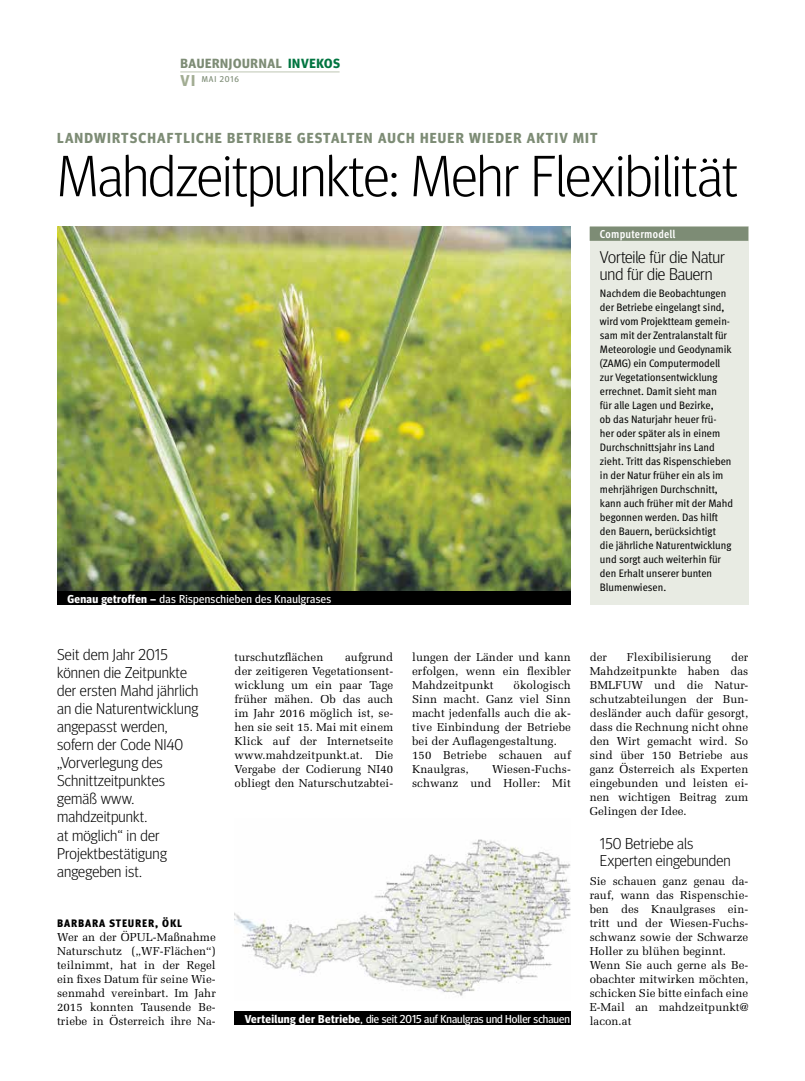
<style>
.page{position:relative;width:805px;height:1081px;background:#fff}
.page>*{position:absolute;margin:0;border:0;box-sizing:border-box;transform-origin:0 0}
.t1{font:300 57.88px "Meta Head OT";letter-spacing:-.01em;color:#000}
.t2{font:300 16.88px/16.9px "Meta Head OT";letter-spacing:-.01em;color:#000}
.t3{font:300 15.62px/18.1px "Meta Head OT";letter-spacing:.01em;color:#000}
.t4{font:700 14.5px "Meta Head OT";letter-spacing:.08em;color:#7d8c75}
.t5{font:700 13.25px "Meta Head OT";letter-spacing:.05em;color:#7d8c75}
.t6{font:11.5px/14px "Melior LT Std";letter-spacing:.005em;color:#000;text-align:justify}
.t7{font:11.5px "Meta Head OT";color:#fff}
.t8{font:11.5px "Meta Head OT";letter-spacing:.03em;color:#fff}
.t9{font:700 condensed 11.5px "Meta OT";letter-spacing:.02em;color:#fff}
.t10{font:condensed 10.88px/14px "Meta OT";color:#000;scale:1.07 1}
.t11{font:900 condensed 10.88px "Meta OT";letter-spacing:.08em;color:#000;scale:1.05 1}
.t12{font:8.5px "Meta Head OT";letter-spacing:.1em;color:#7d8c75}
.s1{color:#007540}
.s2{font-weight:700;font-size:15.62px;color:#a2ad93}
.s3{font-weight:700}
</style>
<div class="page">
<hr style="left:180px;top:72px;width:159px;height:1px;background:#bec6b3">
<div style="left:234px;top:1011px;width:336px;height:14px;background:#000"></div>
<img style="left:57px;top:227px;width:513px;height:364px">
<img style="left:234px;top:839px;width:336px;height:157px">
<div style="left:57px;top:591px;width:513px;height:14px;background:#000"></div>
<div style="left:589px;top:227px;width:159px;height:378px;background:#e8ebe3"></div>
<div style="left:589px;top:227px;width:159px;height:14px;background:#7d8c75"></div>
<p class="t5" style="left:180px;top:55px;width:161px">BAUERNJOURNAL <span class="s1">INVEKOS</span></p>
<p class="t12" style="left:180px;top:74px;width:60px"><span class="s2">VI</span> mai 2016</p>
<p class="t4" style="left:57px;top:130px;width:542px">LANDWIRTSCHAFTLICHE BETRIEBE GESTALTEN AUCH HEUER WIEDER AKTIV MIT</p>
<h1 class="t1" style="left:57px;top:142px;width:682px">Mahdzeitpunkte: Mehr Flexibilität</h1>
<p class="t8" style="left:67px;top:592px;width:265px"><span class="s3">GENAU GETROFFEN –</span> das Rispenschieben des Knaulgrases</p>
<p class="t9" style="left:599px;top:227px;width:77px">Computermodell</p>
<h2 class="t2" style="left:599px;top:248px;width:126px">Vorteile für die Natur und für die Bauern</h2>
<p class="t10" style="left:599px;top:286px;width:126px">Nachdem die Beobachtungen der Betriebe eingelangt sind, wird vom Projektteam gemein&shy;sam mit der Zentralanstalt für<br>Meteorologie und Geodynamik (ZAMG) ein Computermodell zur Vegetationsentwicklung errechnet. Damit sieht man<br>für alle Lagen und Bezirke,<br>ob das Naturjahr heuer frü&shy;her oder später als in einem<br>Durchschnittsjahr ins Land zieht. Tritt das Rispenschieben in der Natur früher ein als im mehrjährigen Durchschnitt, kann auch früher mit der Mahd begonnen werden. Das hilft den Bauern, berücksichtigt<br>die jährliche Naturentwicklung und sorgt auch weiterhin für den Erhalt unserer bunten<br>Blumenwiesen.</p>
<p class="t3" style="left:57px;top:645px;width:143px">Seit dem Jahr 2015 können die Zeitpunkte der ersten Mahd jährlich an die Naturentwicklung angepasst werden, sofern der Code NI40 „Vorverlegung des<br>Schnittzeitpunktes gemäß www. mahdzeitpunkt.<br>at möglich“ in der<br>Projektbestätigung angegeben ist.</p>
<p class="t11" style="left:57px;top:916px;width:120px">BARBARA STEURER, ÖKL</p>
<p class="t6" style="left:57px;top:930px;width:160px">Wer an der ÖPUL-Maßnahme Naturschutz („WF-Flächen“) teilnimmt, hat in der Regel ein fixes Datum für seine Wie&shy;senmahd vereinbart. Im Jahr 2015 konnten Tausende Be&shy;triebe in Österreich ihre Na-</p>
<p class="t6" style="left:234px;top:650px;width:160px;text-indent:110px">aufgrund der zeitigeren Vegetationsent&shy;wicklung um ein paar Tage früher mähen. Ob das auch im Jahr 2016 möglich ist, se&shy;hen sie seit 15. Mai mit einem Klick auf der Internetseite www.mahdzeitpunkt.at. Die Vergabe der Codierung NI40 obliegt den Naturschutzabtei-</p>
<p class="t6" style="left:412px;top:650px;width:160px">lungen der Länder und kann erfolgen, wenn ein flexibler Mahdzeitpunkt</p>
<p class="t6" style="left:234px;top:650px;width:90px">turschutzflächen</p>
<p class="t6" style="left:589px;top:650px;width:160px;text-indent:141px">der Mahdzeitpunkte haben das BMLFUW und die Natur&shy;schutzabteilungen der Bun&shy;desländer auch dafür gesorgt, dass die Rechnung nicht ohne den Wirt gemacht wird. So sind über 150 Betriebe aus ganz Österreich als Experten eingebunden und leisten ei&shy;nen wichtigen Beitrag zum Gelingen der Idee.</p>
<h3 class="t3" style="left:599px;top:835px;width:132px;line-height:16.9px">150 Betriebe als<br>Experten eingebunden</h3>
<p class="t6" style="left:589px;top:874px;width:160px;text-align:left">Sie schauen ganz genau da&shy;rauf, wann das Rispenschie&shy;ben des Knaulgrases ein&shy;tritt und der Wiesen-Fuchs&shy;schwanz sowie der Schwarze<br>Holler zu blühen beginnt.<br>Wenn Sie auch gerne als Be&shy;obachter mitwirken möchten, schicken Sie bitte einfach eine<br>E-Mail an mahdzeitpunkt@</p>
<p class="t6" style="left:589px;top:650px;width:19px">der</p>
<p class="t6" style="left:626px;top:650px;width:86px">Flexibilisierung</p>
<p class="t6" style="left:412px;top:678px;width:160px;text-align:left;text-indent:101px">ökologisch<br>Sinn macht. Ganz viel Sinn macht jedenfalls auch die ak&shy;tive Einbindung der Betriebe bei der Auflagengestaltung.<br>150 Betriebe schauen auf<br>Knaulgras,</p>
<p class="t6" style="left:412px;top:762px;width:160px;text-align:right">Wiesen-Fuchs-<br>schwanz und Holler: Mit</p>
<p class="t7" style="left:245px;top:1012px;width:326px"><span class="s3">VERTEILUNG DER BETRIEBE</span>, die seit 2015 auf Knaulgras und Holler schauen</p>
<p class="t6" style="left:589px;top:1014px;width:43px">lacon.at</p>
</div>
